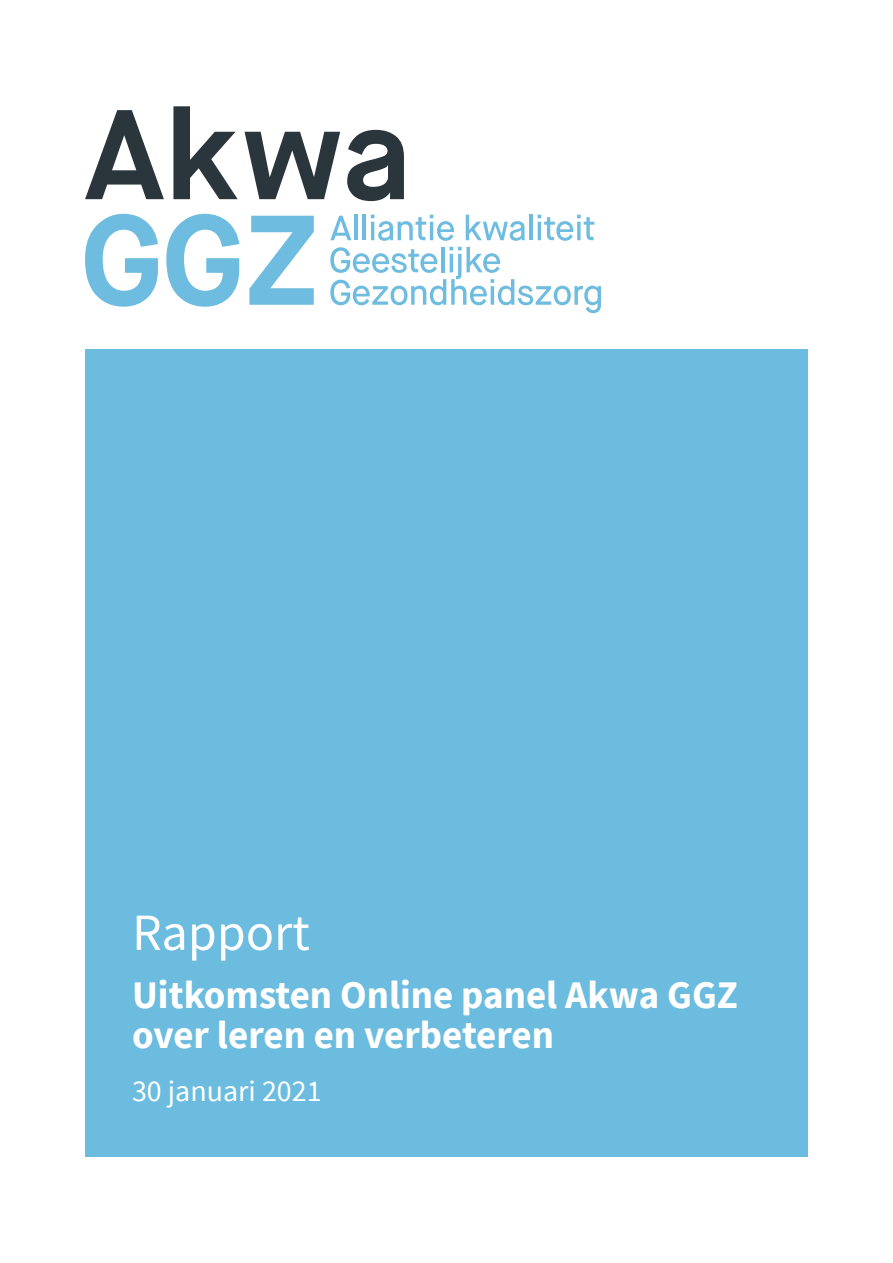
<style>
.page{position:relative;width:893px;height:1263px;background:#fff}
.page>*{position:absolute;margin:0;border:0;box-sizing:border-box;transform-origin:0 0}
.t1{font:52.2px "Source Sans Pro";color:#fff}
.t2{font:700 39px/39.8px "Source Sans Pro";color:#fff}
.t3{font:30px "Source Sans Pro";color:#fff}
</style>
<div class="page">
<svg style="left:85px;top:110px;width:79px;height:89px"></svg>
<svg style="left:173px;top:106px;width:65px;height:93px"></svg>
<svg style="left:245px;top:132px;width:95px;height:67px"></svg>
<svg style="left:347px;top:130px;width:57px;height:71px"></svg>
<svg style="left:166px;top:214px;width:73px;height:93px"></svg>
<svg style="left:85px;top:214px;width:73px;height:93px"></svg>
<svg style="left:249px;top:216px;width:65px;height:89px"></svg>
<svg style="left:330px;top:216px;width:21px;height:24px"></svg>
<hr style="left:354px;top:215px;width:3px;height:25px;background:#6ebce0">
<hr style="left:362px;top:215px;width:4px;height:25px;background:#6ebce0">
<svg style="left:371px;top:215px;width:83px;height:26px"></svg>
<svg style="left:466px;top:215px;width:59px;height:26px"></svg>
<hr style="left:529px;top:215px;width:4px;height:25px;background:#6ebce0">
<svg style="left:537px;top:215px;width:57px;height:26px"></svg>
<svg style="left:330px;top:247px;width:271px;height:66px"></svg>
<div style="left:85px;top:349px;width:723px;height:808px;background:#6cbce0"></div>
<h1 class="t1" style="left:132px;top:899px;width:179px">Rapport</h1>
<p class="t2" style="left:132px;top:974px;width:607px">Uitkomsten Online panel Akwa GGZ over leren en verbeteren</p>
<p class="t3" style="left:132px;top:1071px;width:191px">30 januari 2021</p>
</div>
